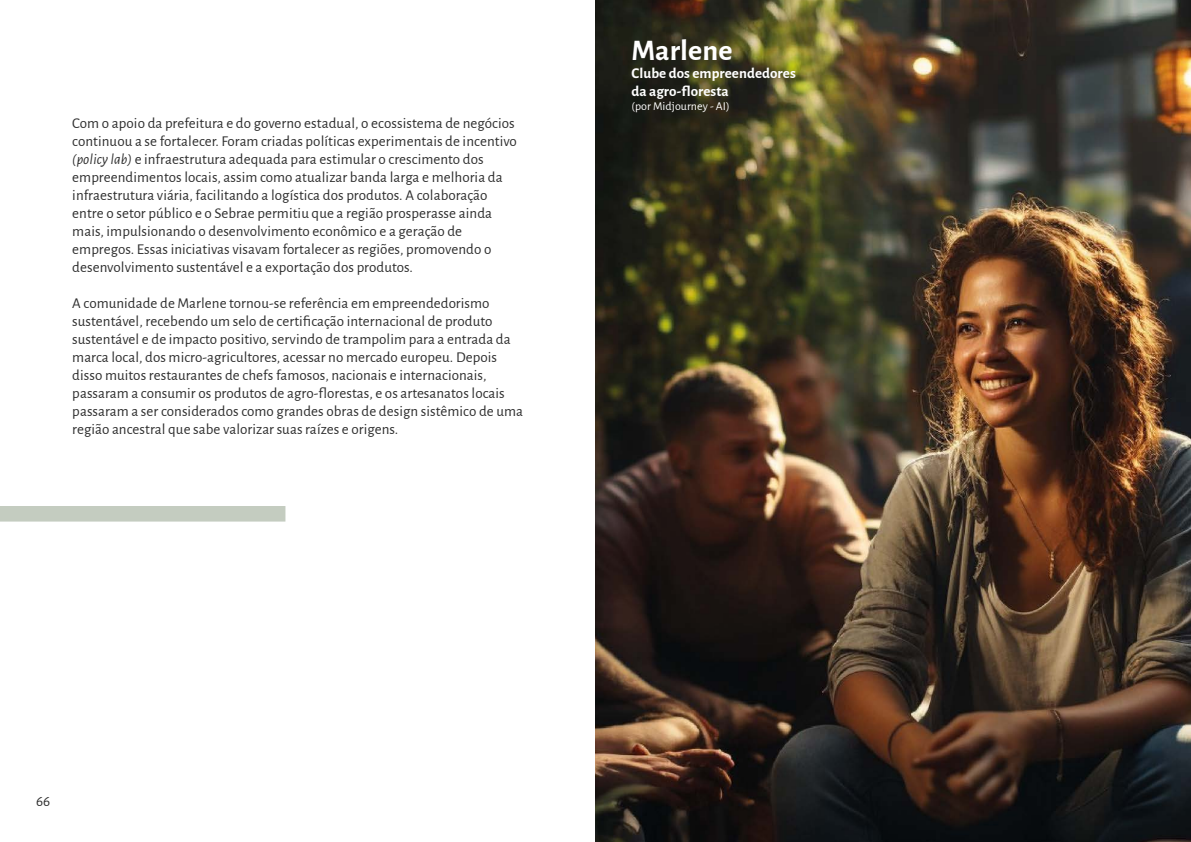
<style>
.page{position:relative;width:1191px;height:842px;background:#fff}
.page>*{position:absolute;margin:0;border:0;box-sizing:border-box;transform-origin:0 0}
.t1{font:700 30px "Alegreya Sans";color:#fff}
.t2{font:15px/18px "Alegreya Sans";letter-spacing:.005em;color:#2e2e2e}
.t3{font:700 15px/18px "Alegreya Sans";letter-spacing:.005em;color:#fff}
.t4{font:12px "Alegreya Sans";letter-spacing:.005em;color:#fff}
.s1{font-style:italic}
</style>
<div class="page">
<img style="left:595px;top:0;width:596px;height:842px">
<div style="left:0;top:506px;width:285px;height:16px;background:#c4ccc0"></div>
<p class="t2" style="left:72px;top:113px;width:446px">Com o apoio da prefeitura e do governo estadual, o ecossistema de negócios continuou a se fortalecer. Foram criadas políticas experimentais de incentivo <span class="s1">(policy lab)</span> e infraestrutura adequada para estimular o crescimento dos empreendimentos locais, assim como atualizar banda larga e melhoria da infraestrutura viária, facilitando a logística dos produtos. A colaboração entre o setor público e o Sebrae permitiu que a região prosperasse ainda mais, impulsionando o desenvolvimento econômico e a geração de empregos. Essas iniciativas visavam fortalecer as regiões, promovendo o desenvolvimento sustentável e a exportação dos produtos.</p>
<p class="t2" style="left:72px;top:293px;width:452px">A comunidade de Marlene tornou-se referência em empreendedorismo sustentável, recebendo um selo de certificação internacional de produto sustentável e de impacto positivo, servindo de trampolim para a entrada da marca local, dos micro-agricultores, acessar no mercado europeu. Depois disso muitos restaurantes de chefs famosos, nacionais e internacionais, passaram a consumir os produtos de agro-florestas, e os artesanatos locais passaram a ser considerados como grandes obras de design sistêmico de uma região ancestral que sabe valorizar suas raízes e origens.</p>
<h1 class="t1" style="left:631px;top:28px;width:103px">Marlene</h1>
<p class="t3" style="left:631px;top:63px;width:166px">Clube dos empreendedores da agro-floresta</p>
<p class="t4" style="left:631px;top:98px;width:100px">(por Midjourney - AI)</p>
<p class="t2" style="left:36px;top:791px;width:16px">66</p>
</div>
